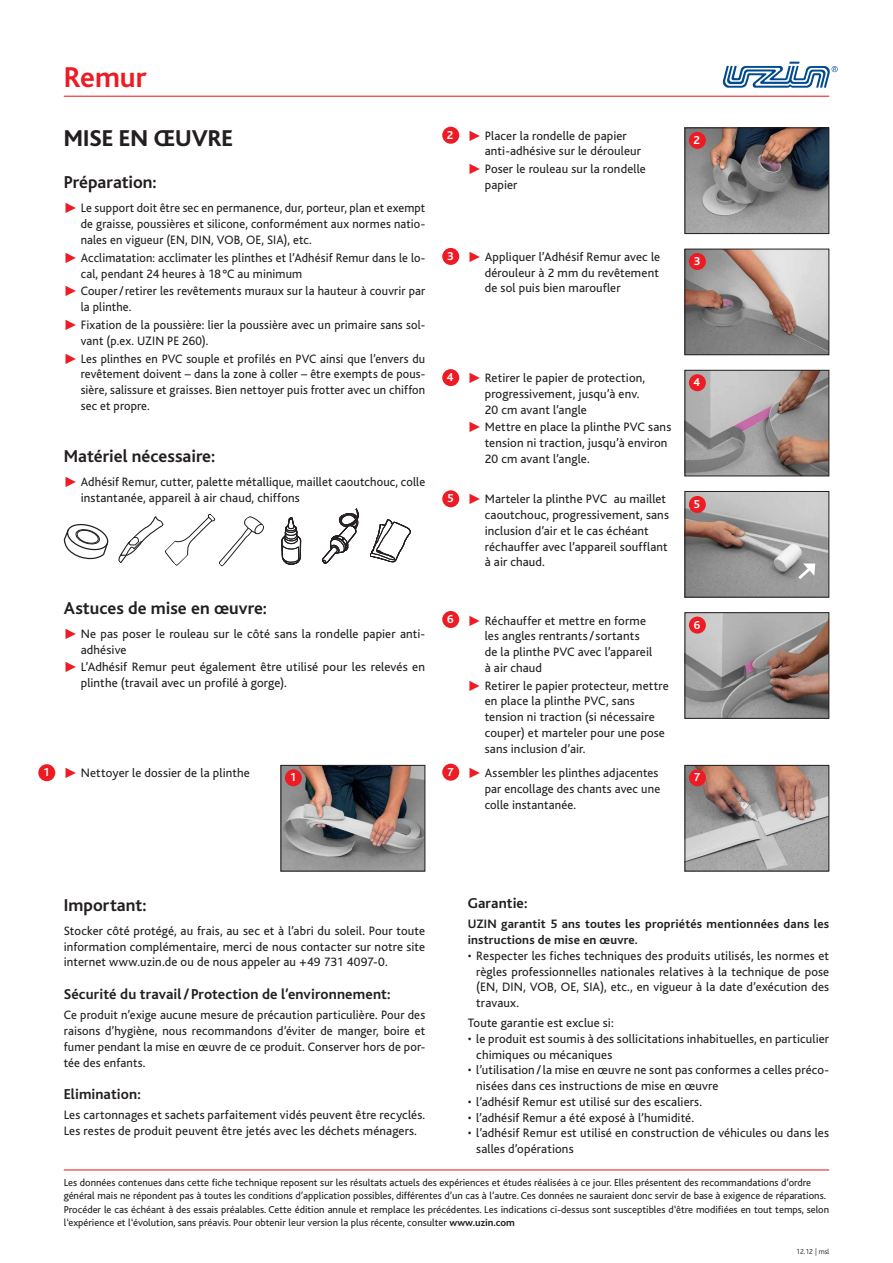
<style>
.page{position:relative;width:893px;height:1263px;background:#fff}
.page>*{position:absolute;margin:0;border:0;box-sizing:border-box;transform-origin:0 0}
.t1{font:700 30px "Bliss";letter-spacing:-.005em;color:#ed1c24}
.t2{font:800 24px "Bliss";color:#231f20}
.t3{font:700 18px "Bliss";color:#231f20}
.t4{font:700 15px "Bliss";letter-spacing:.005em;color:#231f20}
.t5{font:12.75px/15.8px "Bliss";letter-spacing:.01em;color:#231f20}
.t6{font:700 12.75px/15.8px "Bliss";letter-spacing:.015em;color:#231f20}
.t7{font:700 12px "Bliss";color:#fff}
.t8{font:10.5px/13.5px "Bliss";color:#231f20}
.t9{font:300 7.5px "Bliss";color:#231f20}
.s1{color:#ed1c24}
.s2{font-weight:700}
</style>
<div class="page">
<hr style="left:64px;top:96px;width:765px;height:1px;background:#ed1c24">
<svg style="left:723px;top:62px;width:115px;height:26px"></svg>
<hr style="left:64px;top:1169px;width:765px;height:1px;background:#ed1c24">
<svg style="left:321px;top:509px;width:38px;height:55px"></svg>
<svg style="left:63px;top:524px;width:46px;height:36px"></svg>
<svg style="left:281px;top:517px;width:20px;height:48px"></svg>
<svg style="left:370px;top:519px;width:41px;height:44px"></svg>
<svg style="left:118px;top:514px;width:146px;height:53px"></svg>
<img style="left:687px;top:614px;width:140px;height:103px">
<div style="left:685px;top:612px;width:144px;height:107px;border:1px solid #231f20"></div>
<img style="left:687px;top:767px;width:140px;height:102px">
<div style="left:685px;top:765px;width:144px;height:106px;border:1px solid #231f20"></div>
<div style="left:689px;top:617px;width:17px;height:17px;background:#ed1c24;border-radius:50%"></div>
<div style="left:689px;top:769px;width:17px;height:17px;background:#ed1c24;border-radius:50%"></div>
<img style="left:283px;top:767px;width:140px;height:102px">
<div style="left:281px;top:765px;width:144px;height:106px;border:1px solid #231f20"></div>
<img style="left:687px;top:130px;width:140px;height:102px">
<div style="left:685px;top:128px;width:144px;height:106px;border:1px solid #231f20"></div>
<img style="left:687px;top:251px;width:140px;height:102px">
<div style="left:685px;top:249px;width:144px;height:106px;border:1px solid #231f20"></div>
<img style="left:687px;top:372px;width:140px;height:102px">
<div style="left:685px;top:370px;width:144px;height:106px;border:1px solid #231f20"></div>
<div style="left:285px;top:769px;width:17px;height:17px;background:#ed1c24;border-radius:50%"></div>
<div style="left:689px;top:132px;width:17px;height:17px;background:#ed1c24;border-radius:50%"></div>
<div style="left:689px;top:253px;width:17px;height:17px;background:#ed1c24;border-radius:50%"></div>
<div style="left:689px;top:374px;width:17px;height:17px;background:#ed1c24;border-radius:50%"></div>
<img style="left:687px;top:493px;width:140px;height:102px">
<div style="left:685px;top:491px;width:144px;height:106px;border:1px solid #231f20"></div>
<svg style="left:795px;top:563px;width:20px;height:19px"></svg>
<div style="left:689px;top:496px;width:17px;height:17px;background:#ed1c24;border-radius:50%"></div>
<div style="left:38px;top:764px;width:17px;height:17px;background:#ed1c24;border-radius:50%"></div>
<div style="left:442px;top:127px;width:17px;height:17px;background:#ed1c24;border-radius:50%"></div>
<div style="left:442px;top:248px;width:17px;height:17px;background:#ed1c24;border-radius:50%"></div>
<div style="left:442px;top:369px;width:17px;height:17px;background:#ed1c24;border-radius:50%"></div>
<div style="left:442px;top:611px;width:17px;height:17px;background:#ed1c24;border-radius:50%"></div>
<div style="left:442px;top:764px;width:17px;height:17px;background:#ed1c24;border-radius:50%"></div>
<div style="left:442px;top:490px;width:17px;height:17px;background:#ed1c24;border-radius:50%"></div>
<h1 class="t1" style="left:64px;top:65px;width:84px">Remur</h1>
<h2 class="t2" style="left:64px;top:129px;width:171px">MISE EN ŒUVRE</h2>
<h3 class="t3" style="left:64px;top:175px;width:94px">Préparation:</h3>
<p class="t5" style="left:81px;top:202px;width:346px;text-align:justify;text-indent:-17px"><span class="s1">✓</span> Le support doit être sec en permanence, dur, porteur, plan et exempt de graisse, poussières et silicone, conformément aux normes natio&shy;nales en vigueur (EN, DIN, VOB, OE, SIA), etc.</p>
<p class="t5" style="left:81px;top:251px;width:346px;text-indent:-17px"><span class="s1">✓</span> Acclimatation: acclimater les plinthes et l’Adhésif Remur dans le lo&shy;cal, pendant 24 heures à 18 °C au minimum</p>
<p class="t5" style="left:81px;top:285px;width:346px;text-indent:-17px"><span class="s1">✓</span> Couper / retirer les revêtements muraux sur la hauteur à couvrir par la plinthe.</p>
<p class="t5" style="left:81px;top:318px;width:346px;text-indent:-17px"><span class="s1">✓</span> Fixation de la poussière: lier la poussière avec un primaire sans sol&shy;vant (p.ex. UZIN PE 260).</p>
<p class="t5" style="left:81px;top:352px;width:346px;text-align:justify;text-indent:-17px"><span class="s1">✓</span> Les plinthes en PVC souple et profilés en PVC ainsi que l’envers du revêtement doivent – dans la zone à coller – être exempts de pous&shy;sière, salissure et graisses. Bien nettoyer puis frotter avec un chiffon sec et propre.</p>
<h3 class="t3" style="left:64px;top:449px;width:153px">Matériel nécessaire:</h3>
<p class="t5" style="left:81px;top:475px;width:346px;text-indent:-17px"><span class="s1">✓</span> Adhésif Remur, cutter, palette métallique, maillet caoutchouc, colle instantanée, appareil à air chaud, chiffons</p>
<h3 class="t3" style="left:64px;top:601px;width:205px">Astuces de mise en œuvre:</h3>
<p class="t5" style="left:81px;top:627px;width:346px;text-indent:-17px"><span class="s1">✓</span> Ne pas poser le rouleau sur le côté sans la rondelle papier anti&shy;adhésive</p>
<p class="t5" style="left:81px;top:661px;width:346px;text-indent:-17px"><span class="s1">✓</span> L’Adhésif Remur peut également être utilisé pour les relevés en plinthe (travail avec un profilé à gorge).</p>
<p class="t7" style="left:43px;top:768px;width:8px">1</p>
<p class="t5" style="left:81px;top:766px;width:171px">Nettoyer le dossier de la plinthe</p>
<p class="t7" style="left:290px;top:773px;width:8px">1</p>
<p class="t7" style="left:447px;top:130px;width:8px">2</p>
<p class="t5" style="left:485px;top:129px;width:158px;text-indent:-17px"><span class="s1">✓</span> Placer la rondelle de papier anti-adhésive sur le dérouleur</p>
<p class="t5" style="left:485px;top:162px;width:163px;text-indent:-17px"><span class="s1">✓</span> Poser le rouleau sur la rondelle papier</p>
<p class="t7" style="left:447px;top:252px;width:8px">3</p>
<p class="t5" style="left:485px;top:250px;width:177px;text-align:justify;text-indent:-17px"><span class="s1">✓</span> Appliquer l’Adhésif Remur avec le dérouleur à 2 mm du revêtement de sol puis bien maroufler</p>
<p class="t7" style="left:447px;top:373px;width:8px">4</p>
<p class="t7" style="left:447px;top:494px;width:8px">5</p>
<p class="t5" style="left:485px;top:371px;width:162px;text-indent:-17px"><span class="s1">✓</span> Retirer le papier de protection, progressivement, jusqu’à env.<br>20 cm avant l’angle</p>
<p class="t5" style="left:485px;top:421px;width:188px;text-indent:-17px"><span class="s1">✓</span> Mettre en place la plinthe PVC sans tension ni traction, jusqu’à environ<br>20 cm avant l’angle.</p>
<p class="t5" style="left:485px;top:492px;width:186px;text-indent:-17px"><span class="s1">✓</span> Marteler la plinthe PVC au maillet caoutchouc, progressivement, sans inclusion d’air et le cas échéant réchauffer avec l’appareil soufflant à air chaud.</p>
<p class="t7" style="left:447px;top:615px;width:8px">6</p>
<p class="t7" style="left:447px;top:767px;width:8px">7</p>
<p class="t5" style="left:485px;top:614px;width:169px;text-indent:-17px"><span class="s1">✓</span> Réchauffer et mettre en forme les angles rentrants / sortants de la plinthe PVC avec l’appareil à air chaud</p>
<p class="t5" style="left:485px;top:679px;width:186px;text-indent:-17px"><span class="s1">✓</span> Retirer le papier protecteur, mettre en place la plinthe PVC, sans tension ni traction (si nécessaire couper) et marteler pour une pose sans inclusion d’air.</p>
<p class="t5" style="left:485px;top:766px;width:177px;text-indent:-17px"><span class="s1">✓</span> Assembler les plinthes adjacentes par encollage des chants avec une colle instantanée.</p>
<p class="t7" style="left:694px;top:135px;width:8px">2</p>
<p class="t7" style="left:694px;top:257px;width:8px">3</p>
<p class="t7" style="left:694px;top:378px;width:8px">4</p>
<p class="t7" style="left:694px;top:500px;width:8px">5</p>
<p class="t7" style="left:694px;top:620px;width:8px">6</p>
<p class="t7" style="left:694px;top:773px;width:8px">7</p>
<h3 class="t3" style="left:64px;top:898px;width:84px">Important:</h3>
<p class="t5" style="left:64px;top:924px;width:363px;text-align:justify">Stocker côté protégé, au frais, au sec et à l’abri du soleil. Pour toute information complémentaire, merci de nous contacter sur notre site internet www.uzin.de ou de nous appeler au +49 731 4097-0.</p>
<p class="t4" style="left:64px;top:988px;width:328px">Sécurité du travail / Protection de l’environnement:</p>
<p class="t5" style="left:64px;top:1008px;width:363px;text-align:justify">Ce produit n’exige aucune mesure de précaution particulière. Pour des raisons d’hygiène, nous recommandons d’éviter de manger, boire et fumer pendant la mise en œuvre de ce produit. Conserver hors de por&shy;tée des enfants.</p>
<p class="t4" style="left:64px;top:1089px;width:79px">Elimination:</p>
<p class="t5" style="left:64px;top:1108px;width:363px">Les cartonnages et sachets parfaitement vidés peuvent être recyclés.<br>Les restes de produit peuvent être jetés avec les déchets ménagers.</p>
<p class="t4" style="left:468px;top:898px;width:61px">Garantie:</p>
<p class="t6" style="left:468px;top:917px;width:363px">UZIN garantit 5 ans toutes les propriétés mentionnées dans les instructions de mise en œuvre.</p>
<p class="t5" style="left:476px;top:949px;width:354px;text-align:justify;text-indent:-9px">• Respecter les fiches techniques des produits utilisés, les normes et règles professionnelles nationales relatives à la technique de pose (EN, DIN, VOB, OE, SIA), etc., en vigueur à la date d’exécution des travaux.</p>
<p class="t5" style="left:468px;top:1016px;width:147px">Toute garantie est exclue si:</p>
<p class="t5" style="left:476px;top:1032px;width:354px;text-indent:-9px">• le produit est soumis à des sollicitations inhabituelles, en particulier chimiques ou mécaniques</p>
<p class="t5" style="left:476px;top:1063px;width:354px;text-indent:-9px">• l’utilisation / la mise en œuvre ne sont pas conformes a celles préco&shy;nisées dans ces instructions de mise en œuvre</p>
<p class="t5" style="left:468px;top:1095px;width:236px">• l’adhésif Remur est utilisé sur des escaliers.</p>
<p class="t5" style="left:468px;top:1111px;width:228px">• l’adhésif Remur a été exposé à l’humidité.</p>
<p class="t5" style="left:476px;top:1126px;width:354px;text-indent:-9px">• l’adhésif Remur est utilisé en construction de véhicules ou dans les salles d’opérations</p>
<p class="t8" style="left:64px;top:1177px;width:767px">Les données contenues dans cette fiche technique reposent sur les résultats actuels des expériences et études réalisées à ce jour. Elles présentent des recommandations d’ordre général mais ne répondent pas à toutes les conditions d’application possibles, différentes d’un cas à l’autre. Ces données ne sauraient donc servir de base à exigence de réparations.<br>Procéder le cas échéant à des essais préalables. Cette édition annule et remplace les précédentes. Les indications ci-dessus sont susceptibles d‘être modifiées en tout temps, selon l‘expérience et l‘évolution, sans préavis. Pour obtenir leur version la plus récente, consulter <span class="s2">www.uzin.com</span></p>
<p class="t9" style="left:796px;top:1249px;width:34px">12.12 | msl</p>
</div>
